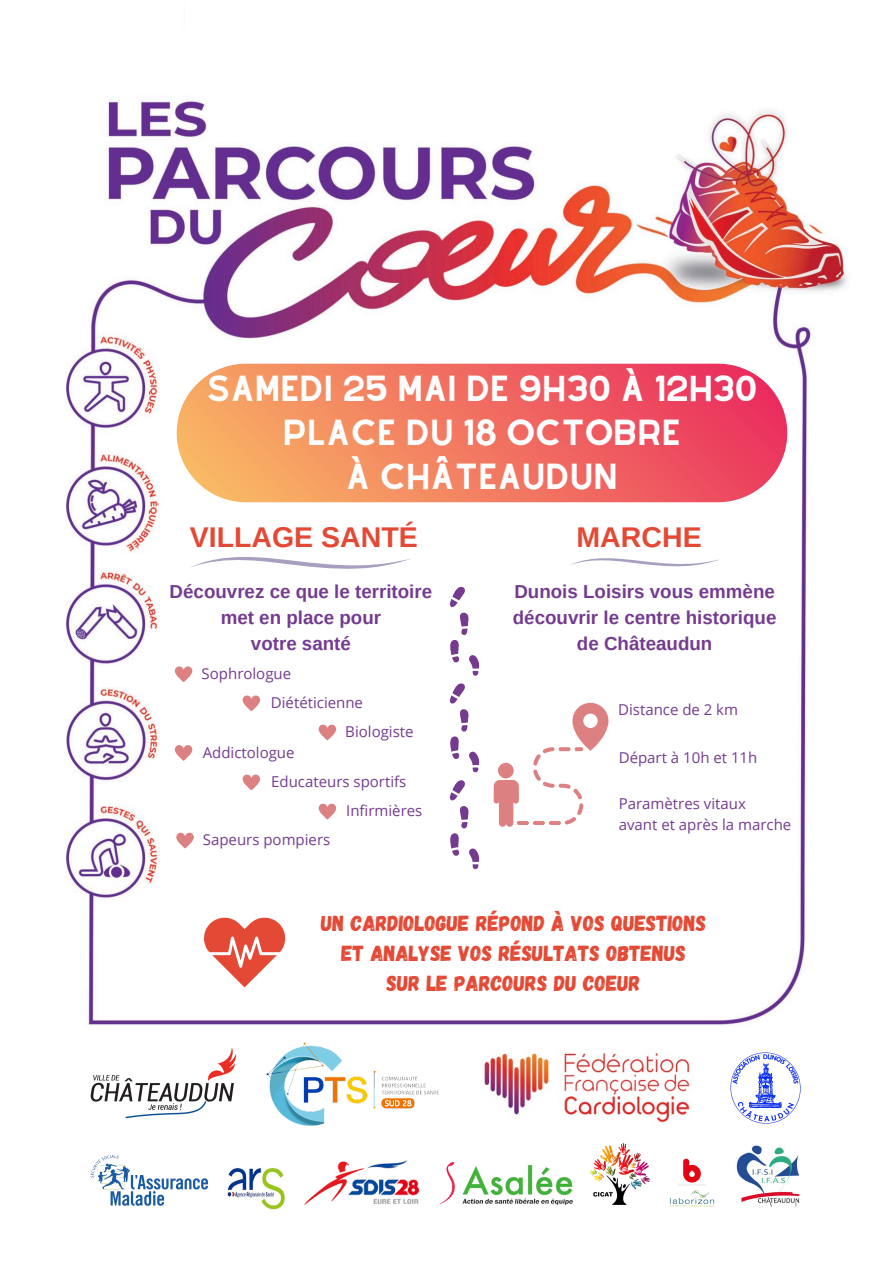
<style>
.page{position:relative;width:893px;height:1263px;background:#fff}
.page>*{position:absolute;margin:0;border:0;box-sizing:border-box;transform-origin:0 0}
.t1{font:31.72px/44.2px "Alyssum Sans";color:#fffefe;text-align:center}
.t2{font:700 28.5px "Arimo";color:#e34934}
.t3{font:21.75px/30.4px "Gagalin";color:#e34934;text-align:center}
.t4{font:700 18.75px/25.9px "Arimo";color:#743b8f;text-align:center}
.t5{font:15px "Open Sans";color:#743b8f}
</style>
<div class="page">
<img style="left:65px;top:22px;width:783px;height:1004px">
<div style="left:185px;top:0;width:536px;height:92px;background:#fff"></div>
<div style="left:214px;top:868px;width:465px;height:148px;background:#fff"></div>
<svg style="left:177px;top:364px;width:610px;height:138px;background:#f27968"></svg>
<svg style="left:445px;top:583px;width:38px;height:287px"></svg>
<svg style="left:190px;top:551px;width:222px;height:19px"></svg>
<svg style="left:568px;top:554px;width:152px;height:13px"></svg>
<svg style="left:494px;top:703px;width:114px;height:123px"></svg>
<svg style="left:174px;top:665px;width:19px;height:17px"></svg>
<svg style="left:242px;top:694px;width:19px;height:17px"></svg>
<svg style="left:318px;top:723px;width:19px;height:17px"></svg>
<svg style="left:174px;top:744px;width:19px;height:17px"></svg>
<svg style="left:242px;top:773px;width:19px;height:17px"></svg>
<svg style="left:175px;top:831px;width:20px;height:17px"></svg>
<svg style="left:318px;top:802px;width:19px;height:17px"></svg>
<div style="left:805px;top:840px;width:63px;height:137px;background:#fff"></div>
<svg style="left:204px;top:918px;width:81px;height:69px"></svg>
<img style="left:730px;top:1052px;width:70px;height:72px">
<img style="left:266px;top:1042px;width:173px;height:84px">
<img style="left:441px;top:1162px;width:131px;height:43px">
<img style="left:90px;top:1155px;width:118px;height:51px">
<img style="left:484px;top:1050px;width:206px;height:73px">
<img style="left:304px;top:1160px;width:115px;height:45px">
<img style="left:736px;top:1145px;width:64px;height:62px">
<img style="left:590px;top:1143px;width:59px;height:62px">
<img style="left:669px;top:1158px;width:46px;height:49px">
<img style="left:227px;top:1167px;width:58px;height:43px">
<img style="left:90px;top:1047px;width:147px;height:72px">
<p class="t1" style="left:206px;top:366px;width:553px">SAMEDI 25 MAI DE 9H30 À 12H30<br>PLACE DU 18 OCTOBRE<br>À CHÂTEAUDUN</p>
<p class="t2" style="left:190px;top:521px;width:229px">VILLAGE SANTÉ</p>
<p class="t2" style="left:576px;top:522px;width:127px">MARCHE</p>
<p class="t4" style="left:513px;top:579px;width:265px">Dunois Loisirs vous emmène découvrir le centre historique de Châteaudun</p>
<p class="t4" style="left:170px;top:579px;width:264px">Découvrez ce que le territoire met en place pour<br>votre santé</p>
<p class="t5" style="left:202px;top:663px;width:91px">Sophrologue</p>
<p class="t5" style="left:271px;top:692px;width:94px">Diététicienne</p>
<p class="t5" style="left:203px;top:742px;width:93px">Addictologue</p>
<p class="t5" style="left:345px;top:721px;width:70px">Biologiste</p>
<p class="t5" style="left:271px;top:771px;width:137px">Educateurs sportifs</p>
<p class="t5" style="left:203px;top:829px;width:129px">Sapeurs pompiers</p>
<p class="t5" style="left:346px;top:800px;width:78px">Infirmières</p>
<p class="t5" style="left:618px;top:699px;width:121px">Distance de 2 km</p>
<p class="t5" style="left:619px;top:747px;width:140px">Départ à 10h et 11h</p>
<p class="t5" style="left:619px;top:793px;width:129px">Paramètres vitaux</p>
<p class="t5" style="left:619px;top:814px;width:174px">avant et après la marche</p>
<p class="t3" style="left:321px;top:907px;width:386px">UN CARDIOLOGUE RÉPOND À VOS QUESTIONS<br>ET ANALYSE VOS RÉSULTATS OBTENUS<br>SUR LE PARCOURS DU COEUR</p>
</div>
